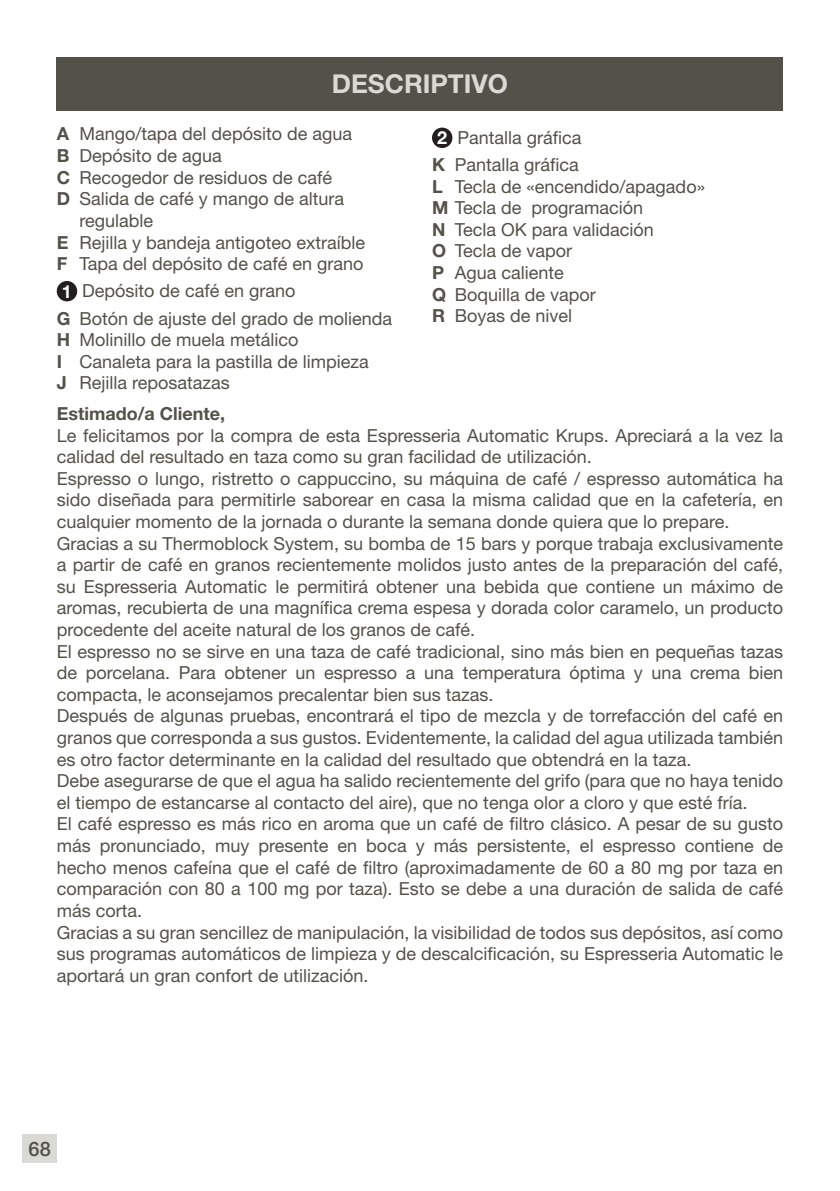
<style>
.page{position:relative;width:840px;height:1191px;background:#fff}
.page>*{position:absolute;margin:0;border:0;box-sizing:border-box;transform-origin:0 0}
.t1{font:700 26px "Helvetica Neue LT Std";color:#d9d9d5}
.t2{font:500 20px "Helvetica Neue LT Std";color:#535249}
.t3{font:18px/21.6px "Helvetica Neue LT Std";color:#535249}
.t4{font:700 18px "Helvetica Neue LT Std";color:#535249}
.s1{font-weight:700}
.s2{font-weight:700;color:#fff}
</style>
<div class="page">
<div style="left:23px;top:1134px;width:34px;height:28px;background:#d9d9d5"></div>
<div style="left:57px;top:57px;width:725px;height:54px;background:#535249"></div>
<div style="left:57px;top:281px;width:20px;height:20px;background:#231f20;border-radius:50%"></div>
<div style="left:432px;top:128px;width:20px;height:20px;background:#231f20;border-radius:50%"></div>
<h1 class="t1" style="left:331px;top:68px;width:178px">DESCRIPTIVO</h1>
<p class="t3" style="left:57px;top:123px;width:297px"><span class="s1">A</span> Mango/tapa del depósito de agua</p>
<p class="t3" style="left:57px;top:145px;width:167px"><span class="s1">B</span> Depósito de agua</p>
<p class="t3" style="left:57px;top:166px;width:277px"><span class="s1">C</span> Recogedor de residuos de café</p>
<p class="t3" style="left:57px;top:188px;width:289px"><span class="s1">D</span> Salida de café y mango de altura</p>
<p class="t3" style="left:79px;top:209px;width:75px">regulable</p>
<p class="t3" style="left:57px;top:231px;width:310px"><span class="s1">E</span> Rejilla y bandeja antigoteo extraíble</p>
<p class="t3" style="left:57px;top:253px;width:308px"><span class="s1">F</span> Tapa del depósito de café en grano</p>
<p class="t3" style="left:57px;top:277px;width:337px;line-height:27.2px"><span class="s2">1</span> Depósito de café en grano<br><span class="s1">G</span> Botón de ajuste del grado de molienda</p>
<p class="t3" style="left:57px;top:329px;width:313px"><span class="s1">H</span> Molinillo de muela metálico<br><span class="s1">I</span> Canaleta para la pastilla de limpieza<br><span class="s1">J</span> Rejilla reposatazas</p>
<p class="t3" style="left:432px;top:123px;width:151px;line-height:27.2px"><span class="s2">2</span> Pantalla gráfica<br><span class="s1">K</span> Pantalla gráfica</p>
<p class="t3" style="left:432px;top:175px;width:274px"><span class="s1">L</span> Tecla de «encendido/apagado»<br><span class="s1">M</span> Tecla de programación<br><span class="s1">N</span> Tecla OK para validación<br><span class="s1">O</span> Tecla de vapor<br><span class="s1">P</span> Agua caliente<br><span class="s1">Q</span> Boquilla de vapor<br><span class="s1">R</span> Boyas de nivel</p>
<p class="t4" style="left:57px;top:402px;width:170px">Estimado/a Cliente,</p>
<p class="t3" style="left:57px;top:424px;width:727px">Le felicitamos por la compra de esta Espresseria Automatic Krups. Apreciará a la vez la calidad del resultado en taza como su gran facilidad de utilización.<br>Espresso o lungo, ristretto o cappuccino, su máquina de café / espresso automática ha sido diseñada para permitirle saborear en casa la misma calidad que en la cafetería, en cualquier momento de la jornada o durante la semana donde quiera que lo prepare.<br>Gracias a su Thermoblock System, su bomba de 15 bars y porque trabaja exclusivamente a partir de café en granos recientemente molidos justo antes de la preparación del café, su Espresseria Automatic le permitirá obtener una bebida que contiene un máximo de aromas, recubierta de una magnífica crema espesa y dorada color caramelo, un producto procedente del aceite natural de los granos de café.<br>El espresso no se sirve en una taza de café tradicional, sino más bien en pequeñas tazas de porcelana. Para obtener un espresso a una temperatura óptima y una crema bien compacta, le aconsejamos precalentar bien sus tazas.<br>Después de algunas pruebas, encontrará el tipo de mezcla y de torrefacción del café en granos que corresponda a sus gustos. Evidentemente, la calidad del agua utilizada también es otro factor determinante en la calidad del resultado que obtendrá en la taza.<br>Debe asegurarse de que el agua ha salido recientemente del grifo (para que no haya tenido el tiempo de estancarse al contacto del aire), que no tenga olor a cloro y que esté fría.<br>El café espresso es más rico en aroma que un café de filtro clásico. A pesar de su gusto más pronunciado, muy presente en boca y más persistente, el espresso contiene de hecho menos cafeína que el café de filtro (aproximadamente de 60 a 80 mg por taza en comparación con 80 a 100 mg por taza). Esto se debe a una duración de salida de café más corta.<br>Gracias a su gran sencillez de manipulación, la visibilidad de todos sus depósitos, así como sus programas automáticos de limpieza y de descalcificación, su Espresseria Automatic le aportará un gran confort de utilización.</p>
<p class="t2" style="left:29px;top:1136px;width:24px">68</p>
</div>
